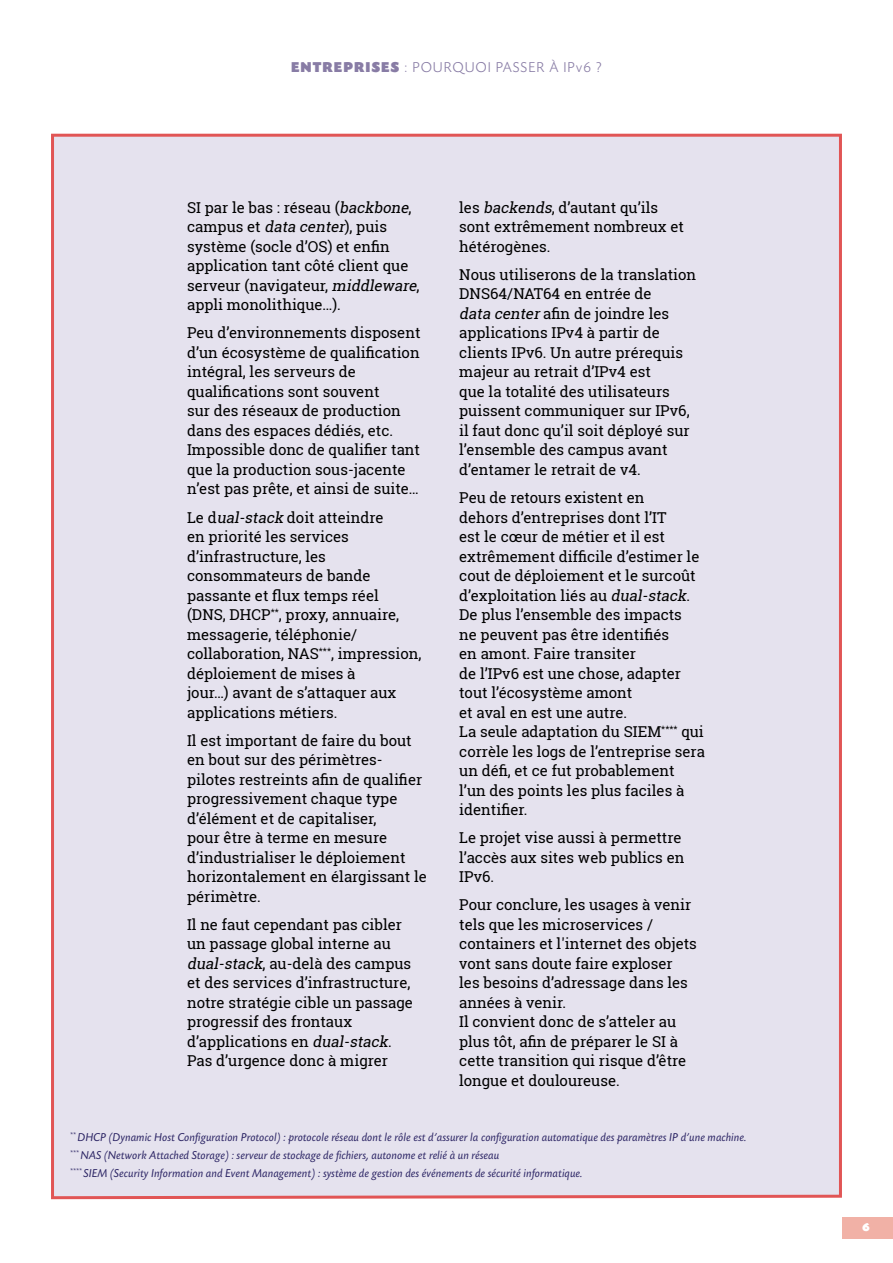
<style>
.page{position:relative;width:893px;height:1263px;background:#fff}
.page>*{position:absolute;margin:0;border:0;box-sizing:border-box;transform-origin:0 0}
.t1{font:15px/19.5px "Roboto Slab Regular 2";color:#000}
.t2{font:15px/19.5px "Roboto Slab";color:#000}
.t3{font:300 15px "Today SHOP";letter-spacing:.1em;color:#887ca5}
.t4{font:italic 12px/17.7px "Today SB";color:#2b2464}
.t5{font:900 12px "Today SHOP";color:#fff}
.s1{font-weight:900}
.s2{font-family:"Roboto Slab Regular 2";font-style:italic}
.s3{font-family:"Roboto Slab Regular 2"}
.s4{font-style:italic}
.s5{font-family:"Roboto Slab"}
</style>
<div class="page">
<div style="left:842px;top:1217px;width:51px;height:21px;background:#f1b1a6"></div>
<div style="left:51px;top:133px;width:791px;height:1067px;background:#e5e2ee"></div>
<p class="t3" style="left:291px;top:59px;width:312px"><span class="s1">ENTREPRISES</span> : POURQUOI PASSER À IPv6 ?</p>
<p class="t2" style="left:187px;top:198px;width:226px">SI par le bas : réseau (<span class="s2">backbone</span><span class="s3">,</span></p>
<p class="t1" style="left:187px;top:217px;width:201px">campus et <span class="s4">data center</span>), puis</p>
<p class="t2" style="left:187px;top:237px;width:223px">système (socle d’OS) et enfin application tant côté client que</p>
<p class="t1" style="left:187px;top:276px;width:235px">serveur (navigateur, <span class="s4">middleware</span>,</p>
<p class="t2" style="left:187px;top:295px;width:155px">appli monolithique…).</p>
<p class="t1" style="left:187px;top:323px;width:235px">Peu d’environnements disposent</p>
<p class="t2" style="left:187px;top:343px;width:234px">d’un écosystème de qualification</p>
<p class="t1" style="left:187px;top:362px;width:170px">intégral, les serveurs de</p>
<p class="t2" style="left:187px;top:382px;width:194px">qualifications sont souvent</p>
<p class="t1" style="left:187px;top:401px;width:215px">sur des réseaux de production dans des espaces dédiés, etc.</p>
<p class="t2" style="left:187px;top:440px;width:234px">Impossible donc de qualifier tant que la production sous-jacente n’est pas prête, et ainsi de suite…</p>
<p class="t1" style="left:187px;top:507px;width:198px">Le d<span class="s4">ual-stack</span> doit atteindre en priorité les services d’infrastructure, les consommateurs de bande</p>
<p class="t2" style="left:187px;top:585px;width:193px">passante et flux temps réel</p>
<p class="t1" style="left:187px;top:605px;width:236px">(DNS, DHCP<sup>**</sup>, proxy, annuaire, messagerie, téléphonie/ collaboration, NAS<sup>***</sup>, impression, déploiement de mises à</p>
<p class="t2" style="left:187px;top:683px;width:211px">jour…) avant de s’attaquer aux</p>
<p class="t1" style="left:187px;top:698px;width:226px;line-height:28px">applications métiers.<br>Il est important de faire du bout</p>
<p class="t1" style="left:187px;top:750px;width:197px">en bout sur des périmètres-</p>
<p class="t2" style="left:187px;top:769px;width:237px">pilotes restreints afin de qualifier progressivement chaque type</p>
<p class="t1" style="left:187px;top:808px;width:241px">d’élément et de capitaliser,<br>pour être à terme en mesure d’industrialiser le déploiement horizontalement en élargissant le périmètre.</p>
<p class="t1" style="left:187px;top:914px;width:227px">Il ne faut cependant pas cibler un passage global interne au <span class="s4">dual-stack</span>, au-delà des campus et des services d’infrastructure, notre stratégie cible un passage progressif des frontaux d’applications en <span class="s4">dual-stack</span>.<br>Pas d’urgence donc à migrer</p>
<p class="t2" style="left:459px;top:198px;width:200px"><span class="s3">les</span> <span class="s2">backends</span>, d’autant qu’ils</p>
<p class="t1" style="left:459px;top:217px;width:226px">sont extrêmement nombreux et hétérogènes.</p>
<p class="t1" style="left:459px;top:265px;width:239px">Nous utiliserons de la translation</p>
<p class="t2" style="left:459px;top:284px;width:211px">DNS64/NAT64 en entrée de <span class="s2">data center</span>afin de joindre les</p>
<p class="t1" style="left:459px;top:323px;width:202px">applications IPv4 à partir de</p>
<p class="t2" style="left:459px;top:343px;width:225px">clients IPv6. Un autre prérequis</p>
<p class="t1" style="left:459px;top:362px;width:193px">majeur au retrait d’IPv4 est</p>
<p class="t2" style="left:459px;top:382px;width:232px">que la totalité des utilisateurs puissent communiquer sur IPv6, il faut donc qu’il soit déployé sur</p>
<p class="t1" style="left:459px;top:440px;width:210px">l’ensemble des campus avant d’entamer le retrait de v4.</p>
<p class="t1" style="left:459px;top:488px;width:187px">Peu de retours existent en</p>
<p class="t2" style="left:459px;top:507px;width:209px">dehors d’entreprises dont l’IT</p>
<p class="t1" style="left:459px;top:527px;width:207px">est le cœur de métier et il est</p>
<p class="t2" style="left:459px;top:546px;width:242px">extrêmement difficile d’estimer le</p>
<p class="t1" style="left:459px;top:566px;width:238px">cout de déploiement et le surcoût d’exploitation liés au <span class="s4">dual-stack</span>.<br>De plus l’ensemble des impacts</p>
<p class="t2" style="left:459px;top:624px;width:211px">ne peuvent pas être identifiés</p>
<p class="t1" style="left:459px;top:644px;width:247px">en amont. Faire transiter<br>de l’IPv6 est une chose, adapter tout l’écosystème amont<br>et aval en est une autre.<br>La seule adaptation du SIEM<sup>****</sup> <span class="s5">qui </span>corrèle les logs de l’entreprise sera</p>
<p class="t2" style="left:459px;top:761px;width:217px">un défi, et ce fut probablement</p>
<p class="t1" style="left:459px;top:780px;width:227px">l’un des points les plus faciles à</p>
<p class="t2" style="left:459px;top:800px;width:70px">identifier.</p>
<p class="t1" style="left:459px;top:828px;width:227px">Le projet vise aussi à permettre l’accès aux sites web publics en<br>IPv6.</p>
<p class="t1" style="left:459px;top:895px;width:233px">Pour conclure, les usages à venir</p>
<p class="t2" style="left:459px;top:914px;width:195px">tels que les microservices /</p>
<p class="t1" style="left:459px;top:934px;width:239px">containers et l'internet des objets vont sans doute faire exploser<br>les besoins d’adressage dans les années à venir.<br>Il convient donc de s’atteler au</p>
<p class="t2" style="left:459px;top:1031px;width:229px">plus tôt, afin de préparer le SI à cette transition qui risque d’être</p>
<p class="t1" style="left:459px;top:1070px;width:162px">longue et douloureuse.</p>
<p class="t4" style="left:70px;top:1129px;width:678px"><sup>**</sup> DHCP (Dynamic Host Configuration Protocol) : protocole réseau dont le rôle est d’assurer la configuration automatique des paramètres IP d’une machine. <sup>***</sup> NAS (Network Attached Storage) : serveur de stockage de fichiers, autonome et relié à un réseau<br><sup>****</sup> SIEM (Security Information and Event Management) : système de gestion des événements de sécurité informatique.</p>
<p class="t5" style="left:862px;top:1221px;width:9px">6</p>
</div>
